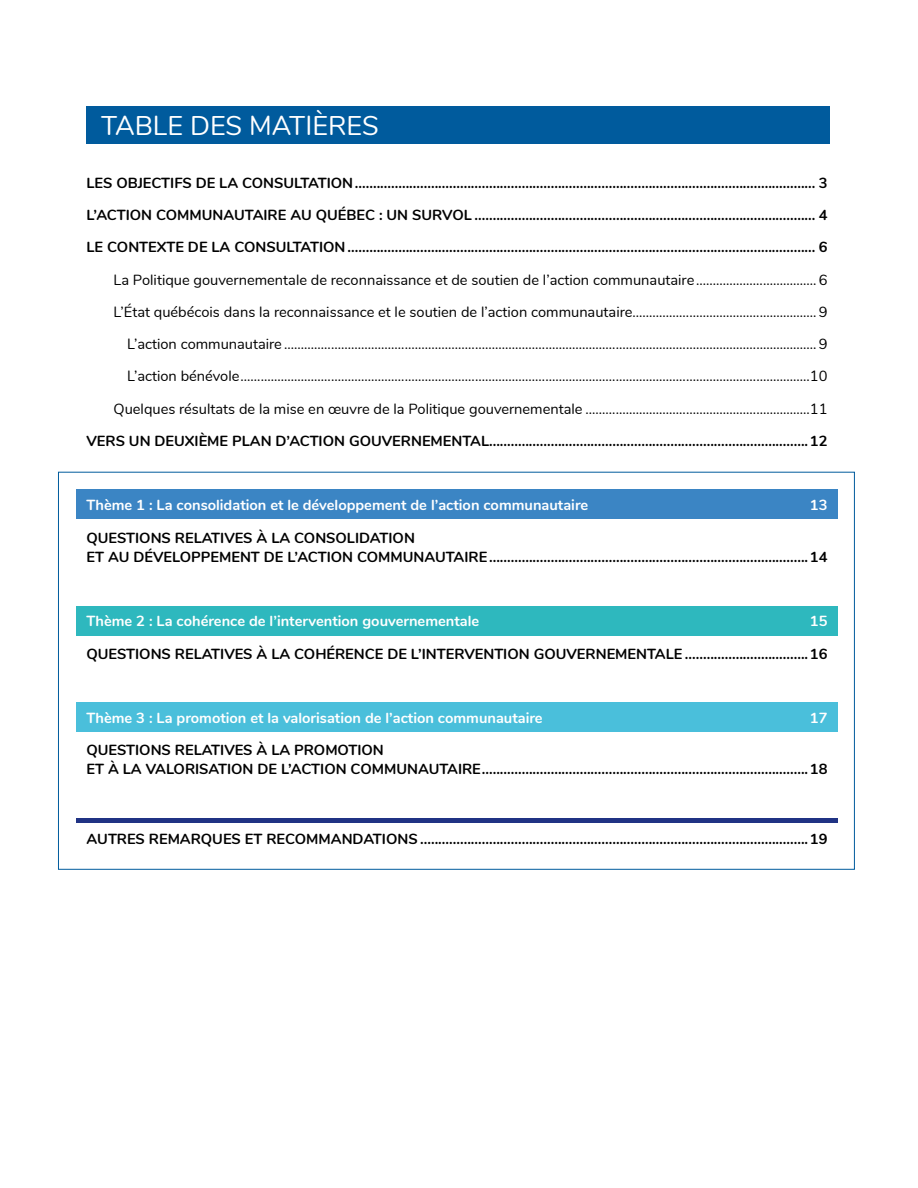
<style>
.page{position:relative;width:918px;height:1188px;background:#fff}
.page>*{position:absolute;margin:0;border:0;box-sizing:border-box;transform-origin:0 0}
.H3_-_SOUS-TITRE{font:27px "Nunito";color:#fff}
.TABLE_DES_MATIÈRES{font:700 14.7px/19.2px "Nunito";color:#000}
.TABLE_DES_MATIÈRES-2{font:14.7px "Nunito";color:#000}
.TABLE_DES_MATIÈRES-3{font:700 14.7px "Nunito";color:#fff}
</style>
<div class="page">
<div style="left:76px;top:702px;width:762px;height:30px;background:#4abfdb"></div>
<div style="left:76px;top:606px;width:762px;height:29px;background:#2eb8be"></div>
<div style="left:76px;top:489px;width:762px;height:30px;background:#3b85c4"></div>
<hr style="left:917px;top:0;width:1px;height:1188px;background:#eaf5fa">
<div style="left:87px;top:106px;width:743px;height:38px;background:#005b9d"></div>
<div style="left:76px;top:818px;width:762px;height:5px;background:#203384"></div>
<p class="H3_-_SOUS-TITRE" style="left:101px;top:106px;width:279px">TABLE DES MATIÈRES</p>
<p class="TABLE_DES_MATIÈRES" style="left:87px;top:172px;width:743px">LES OBJECTIFS DE LA CONSULTATION............................................................................................................................... 3</p>
<p class="TABLE_DES_MATIÈRES" style="left:87px;top:205px;width:743px">L’ACTION COMMUNAUTAIRE AU QUÉBEC : UN SURVOL .............................................................................................. 4</p>
<p class="TABLE_DES_MATIÈRES" style="left:87px;top:237px;width:743px">LE CONTEXTE DE LA CONSULTATION................................................................................................................................. 6</p>
<p class="TABLE_DES_MATIÈRES-2" style="left:114px;top:269px;width:716px">La Politique gouvernementale de reconnaissance et de soutien de l’action communautaire....................................6</p>
<p class="TABLE_DES_MATIÈRES-2" style="left:114px;top:301px;width:716px">L’État québécois dans la reconnaissance et le soutien de l’action communautaire.......................................................9</p>
<p class="TABLE_DES_MATIÈRES-2" style="left:127px;top:333px;width:702px">L’action communautaire ...............................................................................................................................................................9</p>
<p class="TABLE_DES_MATIÈRES-2" style="left:127px;top:365px;width:702px">L’action bénévole..........................................................................................................................................................................10</p>
<p class="TABLE_DES_MATIÈRES-2" style="left:114px;top:398px;width:716px">Quelques résultats de la mise en œuvre de la Politique gouvernementale ...................................................................11</p>
<p class="TABLE_DES_MATIÈRES" style="left:87px;top:430px;width:743px">VERS UN DEUXIÈME PLAN D’ACTION GOUVERNEMENTAL........................................................................................12</p>
<p class="TABLE_DES_MATIÈRES-3" style="left:87px;top:494px;width:503px">Thème 1 : La consolidation et le développement de l’action communautaire</p>
<p class="TABLE_DES_MATIÈRES-3" style="left:810px;top:494px;width:19px">13</p>
<p class="TABLE_DES_MATIÈRES" style="left:87px;top:527px;width:743px">QUESTIONS RELATIVES À LA CONSOLIDATION<br>ET AU DÉVELOPPEMENT DE L’ACTION COMMUNAUTAIRE........................................................................................14</p>
<p class="TABLE_DES_MATIÈRES-3" style="left:87px;top:610px;width:394px">Thème 2 : La cohérence de l’intervention gouvernementale</p>
<p class="TABLE_DES_MATIÈRES-3" style="left:810px;top:610px;width:19px">15</p>
<p class="TABLE_DES_MATIÈRES" style="left:87px;top:643px;width:743px">QUESTIONS RELATIVES À LA COHÉRENCE DE L’INTERVENTION GOUVERNEMENTALE ..................................16</p>
<p class="TABLE_DES_MATIÈRES-3" style="left:87px;top:707px;width:458px">Thème 3 : La promotion et la valorisation de l’action communautaire</p>
<p class="TABLE_DES_MATIÈRES-3" style="left:810px;top:707px;width:19px">17</p>
<p class="TABLE_DES_MATIÈRES" style="left:87px;top:740px;width:743px">QUESTIONS RELATIVES À LA PROMOTION<br>ET À LA VALORISATION DE L’ACTION COMMUNAUTAIRE..........................................................................................18</p>
<p class="TABLE_DES_MATIÈRES" style="left:87px;top:828px;width:743px">AUTRES REMARQUES ET RECOMMANDATIONS ...........................................................................................................19</p>
</div>
